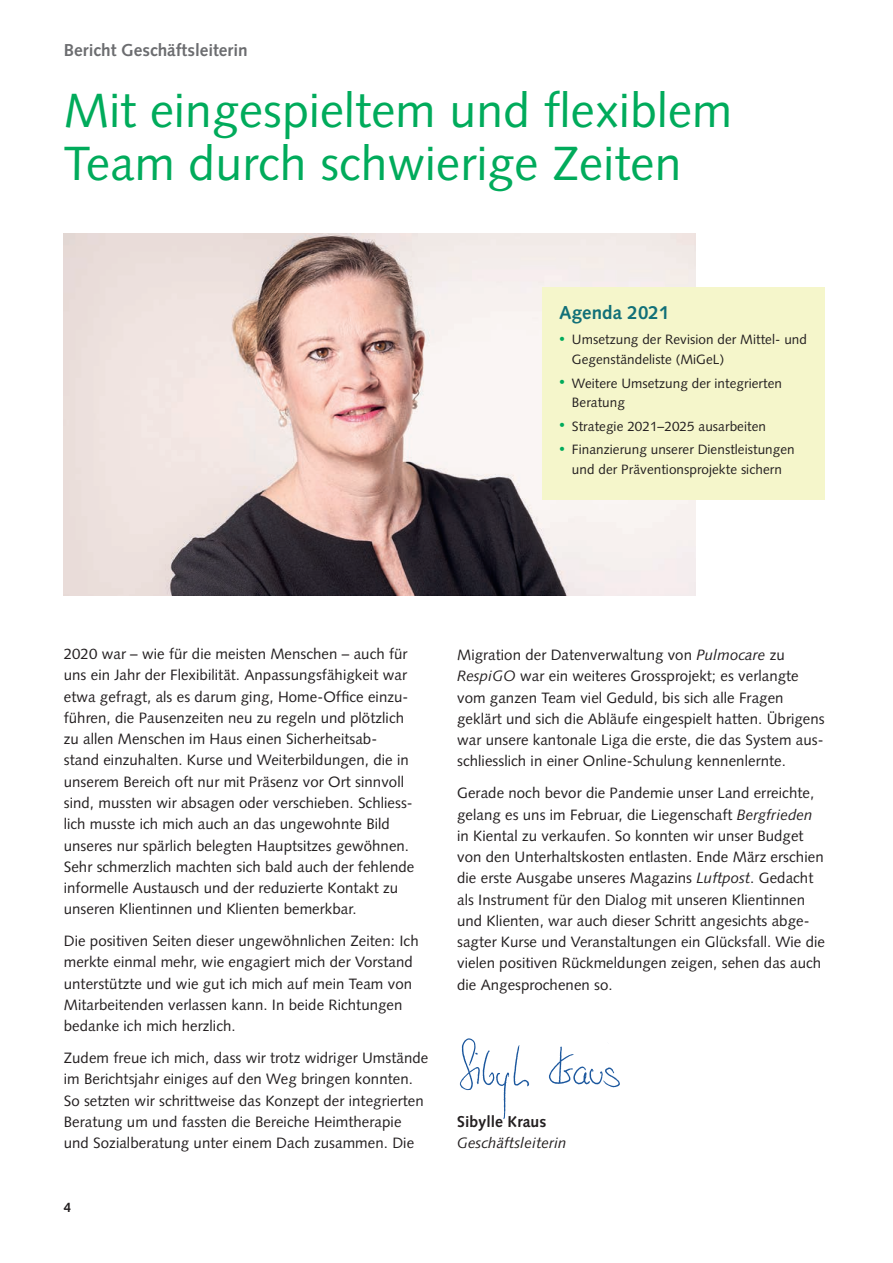
<style>
.page{position:relative;width:893px;height:1263px;background:#fff}
.page>*{position:absolute;margin:0;border:0;box-sizing:border-box;transform-origin:0 0}
.Titel{font:48px/53.1px "Syntax";letter-spacing:.005em;color:#00ab5b}
.Infobox_Grundtext_1s{font:700 18.75px "Syntax";letter-spacing:.005em;color:#117078}
.Bereichsbezeichnung{font:700 17.25px "Syntax";color:#6c6d70}
.Untertitel_10_5{font:700 15.75px "Syntax";letter-spacing:.005em;color:#231f20}
.Grundtext_10_Absatz{font:15px/21.3px "Syntax";letter-spacing:.005em;color:#231f20}
.Grundtext_10_1st_par{font:15px/21.3px "Syntax";letter-spacing:.005em;color:#231f20}
.Grundtext_10_kursiv{font:italic 15px "Syntax";letter-spacing:.005em;color:#231f20}
.t1{font:13.5px/19.2px "Syntax";letter-spacing:.005em;color:#231f20}
.t2{font:700 13.5px "Syntax";color:#231f20}
.s1{font-size:12px;color:#00ab5b}
.s2{font-style:italic}
</style>
<div class="page">
<img style="left:64px;top:234px;width:631px;height:361px">
<img style="left:459px;top:1038px;width:161px;height:81px">
<div style="left:542px;top:287px;width:283px;height:213px;background:#f5f6cb"></div>
<p class="Bereichsbezeichnung" style="left:64px;top:40px;width:185px">Bericht Geschäftsleiterin</p>
<p class="Titel" style="left:64px;top:84px;width:670px">Mit eingespieltem und flexiblem<br>Team durch schwierige Zeiten</p>
<p class="Infobox_Grundtext_1s" style="left:559px;top:302px;width:112px">Agenda 2021</p>
<p class="t1" style="left:572px;top:330px;width:237px;text-indent:-13px"><span class="s1">•</span> Umsetzung der Revision der Mittel- und<br>Gegenständeliste (MiGeL)</p>
<p class="t1" style="left:572px;top:373px;width:212px;text-indent:-13px"><span class="s1">•</span> Weitere Umsetzung der integrierten<br>Beratung</p>
<p class="t1" style="left:559px;top:416px;width:208px"><span class="s1">•</span> Strategie 2021–2025 ausarbeiten</p>
<p class="t1" style="left:559px;top:440px;width:237px;text-align:center"><span class="s1">•</span> Finanzierung unserer Dienstleistungen und der Präventionsprojekte sichern</p>
<p class="Grundtext_10_1st_par" style="left:64px;top:643px;width:352px">2020 war – wie für die meisten Menschen – auch für uns ein Jahr der Flexibilität. Anpassungsfähigkeit war etwa gefragt, als es darum ging, Home-Office einzu&shy;führen, die Pausenzeiten neu zu regeln und plötzlich zu allen Menschen im Haus einen Sicherheitsab&shy;stand einzuhalten. Kurse und Weiterbildungen, die in unserem Bereich oft nur mit Präsenz vor Ort sinnvoll sind, mussten wir absagen oder verschieben. Schliess&shy;lich musste ich mich auch an das ungewohnte Bild unseres nur spärlich belegten Hauptsitzes gewöhnen.<br>Sehr schmerzlich machten sich bald auch der fehlende informelle Austausch und der reduzierte Kontakt zu unseren Klientinnen und Klienten bemerkbar.</p>
<p class="Grundtext_10_Absatz" style="left:64px;top:930px;width:356px">Die positiven Seiten dieser ungewöhnlichen Zeiten: Ich merkte einmal mehr, wie engagiert mich der Vorstand unterstützte und wie gut ich mich auf mein Team von Mitarbeitenden verlassen kann. In beide Richtungen bedanke ich mich herzlich.</p>
<p class="Grundtext_10_Absatz" style="left:64px;top:1047px;width:366px">Zudem freue ich mich, dass wir trotz widriger Umstände im Berichtsjahr einiges auf den Weg bringen konnten.<br>So setzten wir schrittweise das Konzept der integrierten Beratung um und fassten die Bereiche Heimtherapie und Sozialberatung unter einem Dach zusammen. Die</p>
<p class="t2" style="left:64px;top:1199px;width:9px">4</p>
<p class="Grundtext_10_Absatz" style="left:457px;top:644px;width:369px">Migration der Datenverwaltung von <span class="s2">Pulmocare</span> zu <span class="s2">RespiGO</span> war ein weiteres Grossprojekt; es verlangte vom ganzen Team viel Geduld, bis sich alle Fragen geklärt und sich die Abläufe eingespielt hatten. Übrigens war unsere kantonale Liga die erste, die das System aus&shy;schliesslich in einer Online-Schulung kennenlernte.</p>
<p class="Grundtext_10_Absatz" style="left:457px;top:782px;width:369px">Gerade noch bevor die Pandemie unser Land erreichte, gelang es uns im Februar, die Liegenschaft <span class="s2">Bergfrieden </span>in Kiental zu verkaufen. So konnten wir unser Budget von den Unterhaltskosten entlasten. Ende März erschien die erste Ausgabe unseres Magazins <span class="s2">Luftpost</span>. Gedacht als Instrument für den Dialog mit unseren Klientinnen und Klienten, war auch dieser Schritt angesichts abge&shy;sagter Kurse und Veranstaltungen ein Glücksfall. Wie die vielen positiven Rückmeldungen zeigen, sehen das auch die Angesprochenen so.</p>
<p class="Untertitel_10_5" style="left:457px;top:1112px;width:91px">Sibylle Kraus</p>
<p class="Grundtext_10_kursiv" style="left:457px;top:1134px;width:111px">Geschäftsleiterin</p>
</div>
